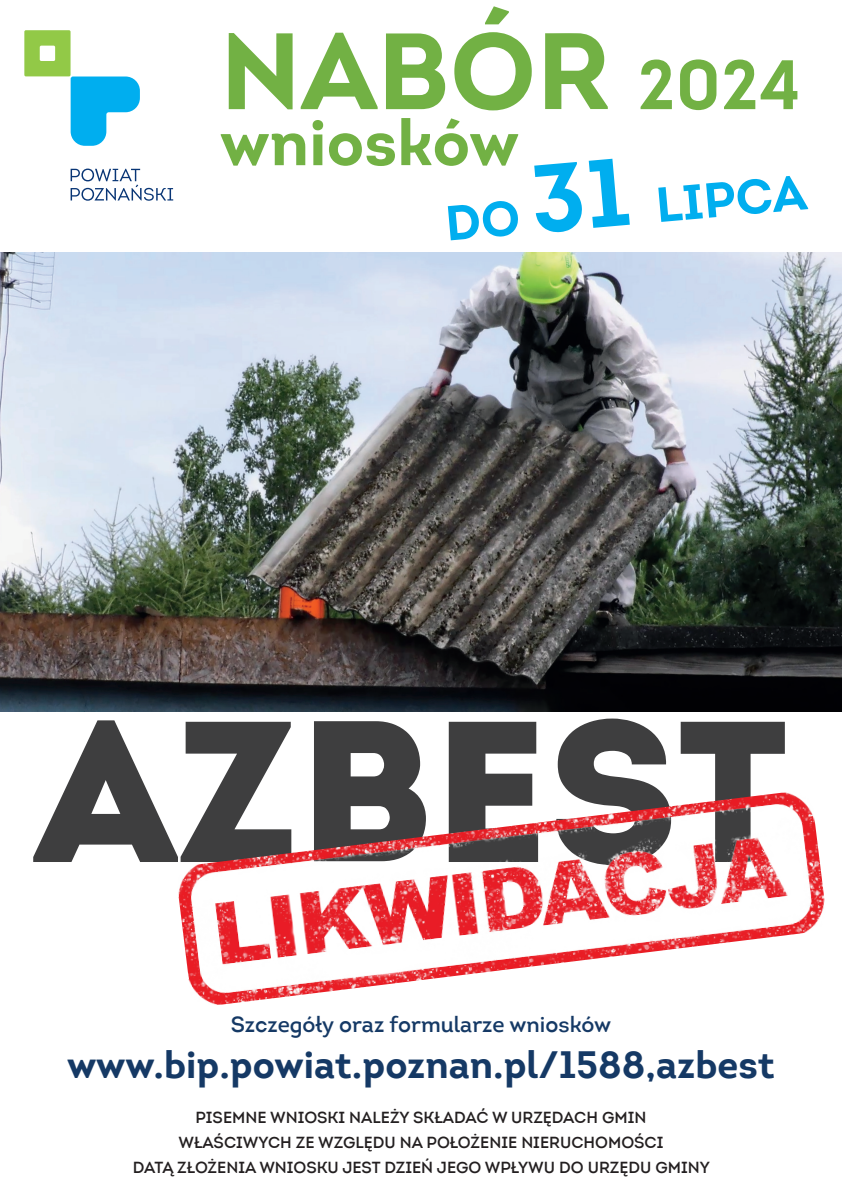
<style>
.page{position:relative;width:842px;height:1191px;background:#fff}
.page>*{position:absolute;margin:0;border:0;box-sizing:border-box;transform-origin:0 0}
.t1{font:900 200.2px "Intro";color:#3e3e3f}
.t2{font:108.2px "Intro Bold Alt";color:#72b144}
.t3{font:700 64.4px "Intro";color:#72b144}
.t4{font:700 49px "Intro";color:#00aeef}
.t5{font:700 38px "Intro";color:#153965}
.t6{font:22px "Intro";color:#153965}
.t7{font:16px/24.9px "Intro Regular Caps";color:#231f20;text-align:center}
.s1{font-size:69.8px}
.s2{font-size:96px}
</style>
<div class="page">
<img style="left:0;top:252px;width:842px;height:459px">
<img style="left:178px;top:792px;width:647px;height:213px">
<svg style="left:24px;top:30px;width:116px;height:116px"></svg>
<svg style="left:71px;top:169px;width:102px;height:32px"></svg>
<h2 class="t2" style="left:220px;top:2px;width:582px">NABÓR <span class="s1">2024</span></h2>
<h3 class="t3" style="left:220px;top:101px;width:300px">wniosków</h3>
<h3 class="t4" style="left:443px;top:192px;width:364px;rotate:-5deg">DO <span class="s2">31</span> LIPCA</h3>
<h1 class="t1" style="left:36px;top:660px;width:754px">AZBEST</h1>
<h3 class="t6" style="left:231px;top:1011px;width:382px">Szczegóły oraz formularze wniosków</h3>
<h3 class="t5" style="left:67px;top:1040px;width:709px">www.bip.powiat.poznan.pl/1588,azbest</h3>
<p class="t7" style="left:133px;top:1104px;width:579px">PISEMNE WNIOSKI NALEŻY SKŁADAĆ W URZĘDACH GMIN<br>WŁAŚCIWYCH ZE WZGLĘDU NA POŁOŻENIE NIERUCHOMOŚCI<br>DATĄ ZŁOŻENIA WNIOSKU JEST DZIEŃ JEGO WPŁYWU DO URZĘDU GMINY</p>
</div>
